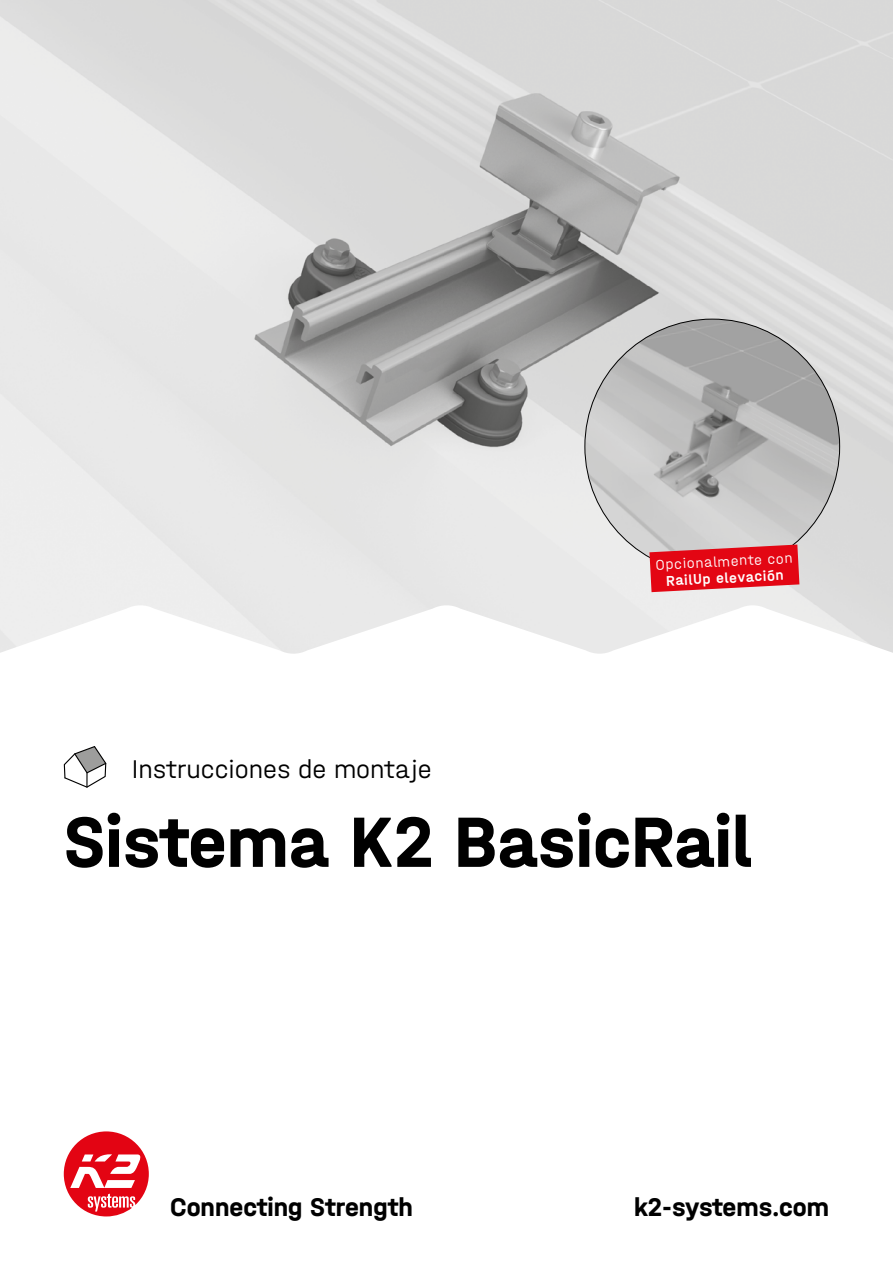
<style>
.page{position:relative;width:893px;height:1263px;background:#fff}
.page>*{position:absolute;margin:0;border:0;box-sizing:border-box;transform-origin:0 0}
.t1{font:75px "K2 Halvar Mittelschrift Bold";color:#000}
.t2{font:27px "K2 Halvar Mittelschrift Bold";color:#000}
.t3{font:27px "K2 Halvar Mittelschrift Light";color:#000}
.t4{font:15px "K2 Halvar Mittelschrift Light";color:#fff}
.t5{font:15px "K2 Halvar Mittelschrift Medium";color:#fff}
</style>
<div class="page">
<svg style="left:64px;top:1131px;width:85px;height:85px"></svg>
<img style="left:0;top:0;width:893px;height:654px">
<img style="left:585px;top:319px;width:255px;height:255px">
<svg style="left:64px;top:746px;width:42px;height:42px"></svg>
<svg style="left:649px;top:544px;width:150px;height:48px;background:#e12c37"></svg>
<p class="t4" style="left:655px;top:556px;width:139px;rotate:-3deg">Opcionalmente con</p>
<p class="t5" style="left:666px;top:572px;width:119px;rotate:-3deg">RailUp elevación</p>
<p class="t3" style="left:132px;top:754px;width:301px">Instrucciones de montaje</p>
<h1 class="t1" style="left:64px;top:796px;width:689px">Sistema K2 BasicRail</h1>
<p class="t2" style="left:170px;top:1190px;width:244px">Connecting Strength</p>
<p class="t2" style="left:634px;top:1190px;width:197px">k2-systems.com</p>
</div>
